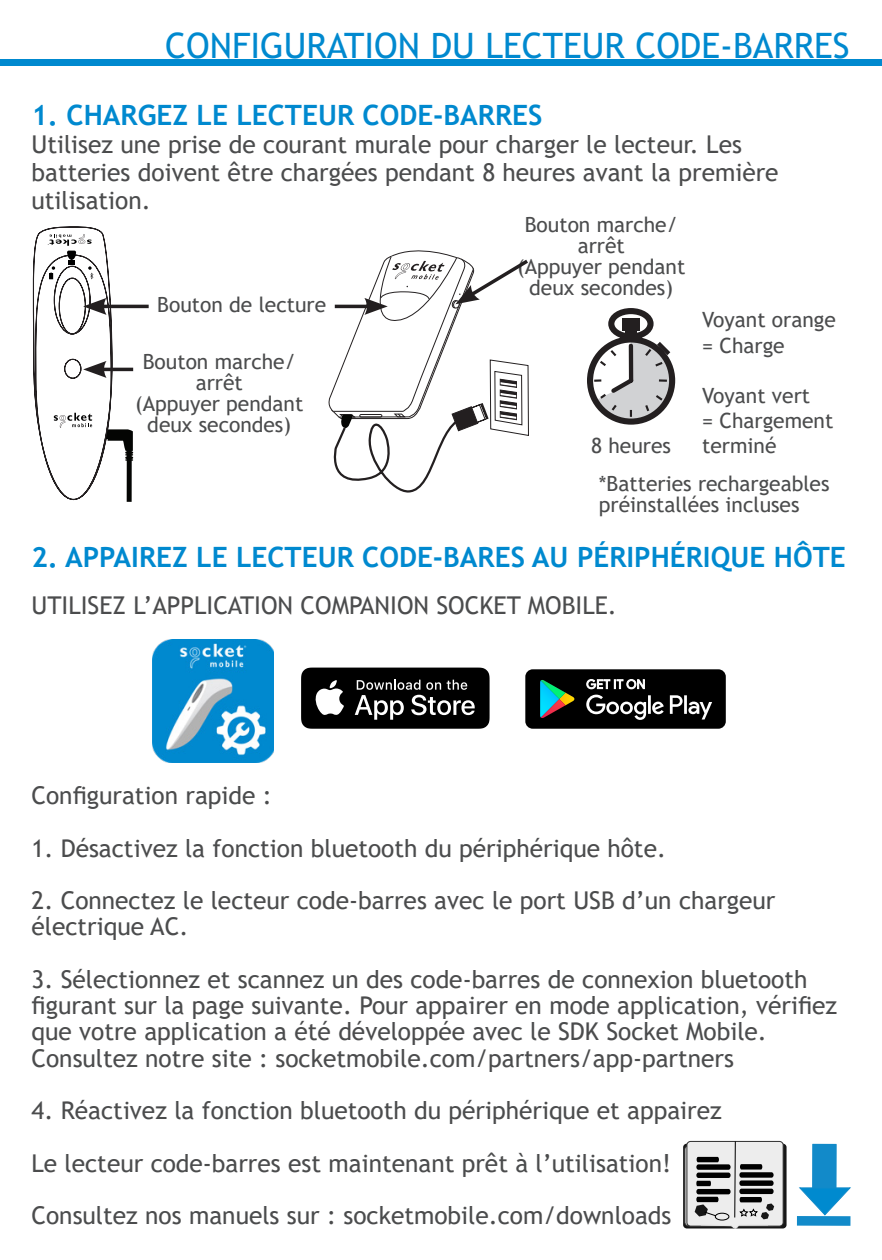
<style>
.page{position:relative;width:882px;height:1260px;background:#fff}
.page>*{position:absolute;margin:0;border:0;box-sizing:border-box;transform-origin:0 0}
.t1{font:35px "Trebuchet MS";color:#0089cf}
.t2{font:700 28px "Trebuchet MS";color:#0089cf}
.t3{font:24.5px/26.2px "Trebuchet MS";color:#4b4c4d}
.t4{font:21px/21px "Trebuchet MS";color:#4b4c4d;text-align:center}
</style>
<div class="page">
<div style="left:0;top:60px;width:882px;height:6px;background:#0089cf"></div>
<svg style="left:683px;top:1144px;width:104px;height:84px"></svg>
<div style="left:685px;top:1146px;width:91px;height:80px;border:1px solid #383838;border-radius:4px"></div>
<div style="left:687px;top:1141px;width:96px;height:85px;background:#ededed;border-radius:4px"></div>
<div style="left:687px;top:1141px;width:96px;height:85px;border:1px solid #2e2e2e;border-radius:4px"></div>
<div style="left:696px;top:1164px;width:35px;height:6px;background:#000;border-radius:2px"></div>
<div style="left:696px;top:1173px;width:35px;height:5px;background:#000;border-radius:2px"></div>
<svg style="left:696px;top:1181px;width:15px;height:5px"></svg>
<div style="left:696px;top:1189px;width:35px;height:5px;background:#000;border-radius:2px"></div>
<div style="left:739px;top:1172px;width:35px;height:6px;background:#000;border-radius:2px"></div>
<div style="left:739px;top:1180px;width:35px;height:6px;background:#000;border-radius:2px"></div>
<div style="left:739px;top:1189px;width:35px;height:5px;background:#000;border-radius:2px"></div>
<svg style="left:740px;top:1164px;width:22px;height:6px"></svg>
<hr style="left:734px;top:1141px;width:2px;height:76px;background:#000">
<svg style="left:697px;top:1157px;width:22px;height:5px"></svg>
<svg style="left:695px;top:1197px;width:79px;height:31px"></svg>
<div style="left:812px;top:1144px;width:24px;height:50px;background:#128ac9"></div>
<div style="left:797px;top:1216px;width:53px;height:10px;background:#128ac9"></div>
<svg style="left:799px;top:1188px;width:52px;height:27px"></svg>
<img style="left:153px;top:640px;width:121px;height:122px">
<svg style="left:301px;top:668px;width:189px;height:61px;background:#2c2c2c"></svg>
<div style="left:525px;top:669px;width:201px;height:60px;background:#000;border-radius:7px"></div>
<svg style="left:586px;top:679px;width:59px;height:10px"></svg>
<svg style="left:586px;top:695px;width:126px;height:25px"></svg>
<svg style="left:540px;top:680px;width:35px;height:38px"></svg>
<div style="left:127px;top:440px;width:5px;height:62px;background:#040503"></div>
<hr style="left:101px;top:305px;width:48px;height:3px;background:#231f20">
<svg style="left:33px;top:226px;width:100px;height:274px"></svg>
<svg style="left:328px;top:250px;width:201px;height:242px"></svg>
<svg style="left:587px;top:308px;width:89px;height:117px"></svg>
<p class="t1" style="left:165px;top:24px;width:686px">CONFIGURATION DU LECTEUR CODE-BARRES</p>
<p class="t2" style="left:32px;top:97px;width:512px">1. CHARGEZ LE LECTEUR CODE-BARRES</p>
<p class="t3" style="left:32px;top:131px;width:712px">Utilisez une prise de courant murale pour charger le lecteur. Les</p>
<p class="t3" style="left:32px;top:158px;width:749px;line-height:28px">batteries doivent être chargées pendant 8 heures avant la première utilisation.</p>
<p class="t4" style="left:157px;top:294px;width:170px">Bouton de lecture</p>
<p class="t4" style="left:143px;top:351px;width:154px">Bouton marche/ arrêt</p>
<p class="t4" style="left:135px;top:393px;width:170px">(Appuyer pendant</p>
<p class="t4" style="left:147px;top:414px;width:145px">deux secondes)</p>
<p class="t4" style="left:525px;top:214px;width:154px">Bouton marche/ arrêt</p>
<p class="t4" style="left:517px;top:256px;width:170px">(Appuyer pendant deux secondes)</p>
<p class="t4" style="left:591px;top:435px;width:81px">8 heures</p>
<p class="t4" style="left:702px;top:309px;width:135px">Voyant orange</p>
<p class="t4" style="left:702px;top:334px;width:84px">= Charge</p>
<p class="t4" style="left:702px;top:385px;width:109px">Voyant vert</p>
<p class="t4" style="left:702px;top:410px;width:133px">= Chargement</p>
<p class="t4" style="left:702px;top:435px;width:76px">terminé</p>
<p class="t4" style="left:599px;top:472px;width:232px">*Batteries rechargeables</p>
<p class="t4" style="left:599px;top:493px;width:202px">préinstallées incluses</p>
<p class="t2" style="left:32px;top:540px;width:816px">2. APPAIREZ LE LECTEUR CODE-BARES AU PÉRIPHÉRIQUE HÔTE</p>
<p class="t3" style="left:32px;top:592px;width:587px">UTILISEZ L’APPLICATION COMPANION SOCKET MOBILE.</p>
<p class="t3" style="left:32px;top:782px;width:242px">Configuration rapide :</p>
<p class="t3" style="left:32px;top:835px;width:636px">1. Désactivez la fonction bluetooth du périphérique hôte.</p>
<p class="t3" style="left:32px;top:887px;width:746px">2. Connectez le lecteur code-barres avec le port USB d’un chargeur électrique AC.</p>
<p class="t3" style="left:32px;top:966px;width:778px">3. Sélectionnez et scannez un des code-barres de connexion bluetooth</p>
<p class="t3" style="left:32px;top:992px;width:807px">figurant sur la page suivante. Pour appairer en mode application, vérifiez que votre application a été développée avec le SDK Socket Mobile.</p>
<p class="t3" style="left:32px;top:1045px;width:704px">Consultez notre site : socketmobile.com/partners/app-partners</p>
<p class="t3" style="left:32px;top:1097px;width:692px">4. Réactivez la fonction bluetooth du périphérique et appairez</p>
<p class="t3" style="left:32px;top:1150px;width:641px">Le lecteur code-barres est maintenant prêt à l’utilisation!</p>
<p class="t3" style="left:32px;top:1202px;width:641px">Consultez nos manuels sur : socketmobile.com/downloads</p>
</div>
